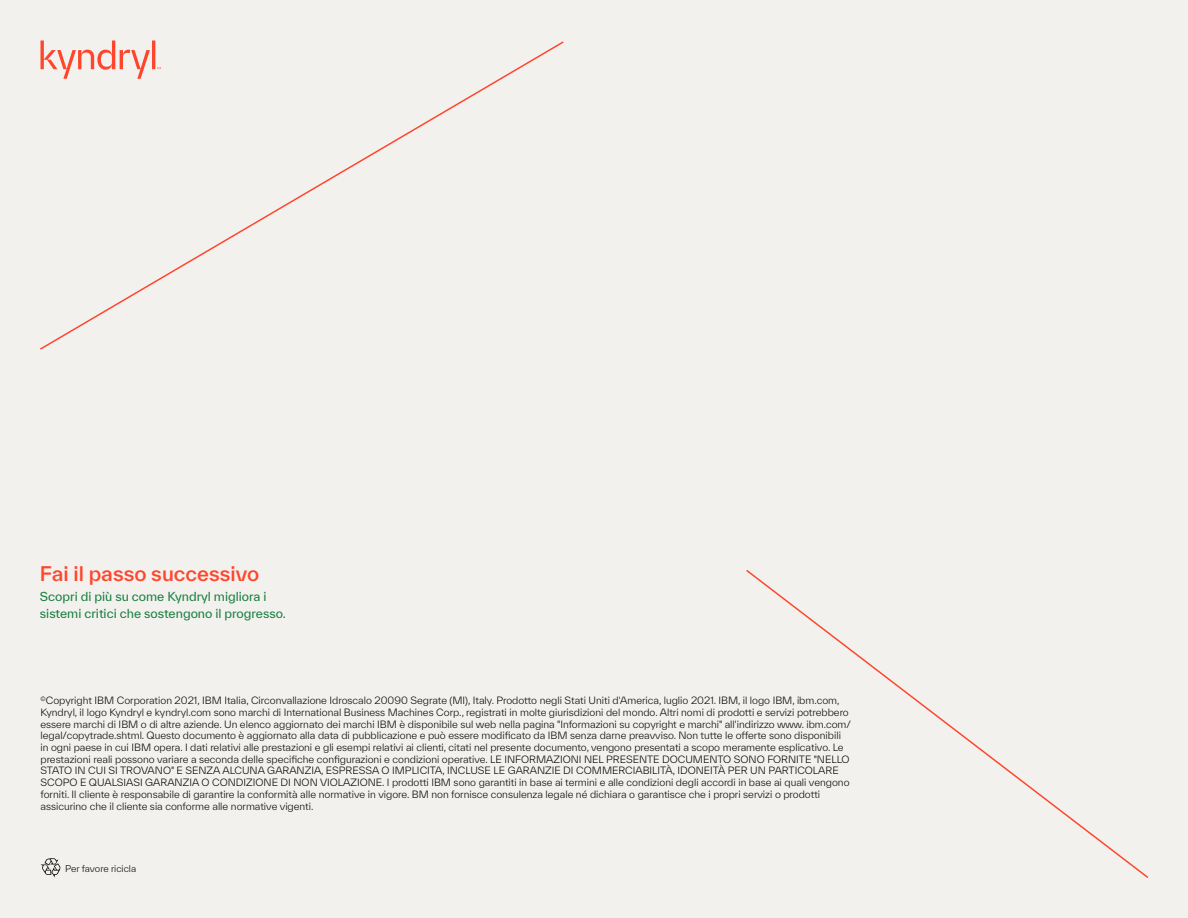
<style>
.page{position:relative;width:1188px;height:918px;background:#f2f1ee}
.page>*{position:absolute;margin:0;border:0;box-sizing:border-box;transform-origin:0 0}
.t1{font:500 19.5px "TWK Everett";color:#ff462d}
.t2{font:12px/17.2px "TWK Everett";color:#187e3f}
.t3{font:300 9.75px/11.7px "TWK Everett";color:#000}
.t4{font:300 9px "TWK Everett";color:#000}
</style>
<div class="page">
<svg style="left:40px;top:41px;width:524px;height:309px"></svg>
<svg style="left:746px;top:570px;width:403px;height:308px"></svg>
<svg style="left:40px;top:40px;width:121px;height:39px"></svg>
<svg style="left:41px;top:858px;width:20px;height:20px"></svg>
<h1 class="t1" style="left:40px;top:560px;width:221px">Fai il passo successivo</h1>
<p class="t2" style="left:40px;top:588px;width:248px">Scopri di più su come Kyndryl migliora i sistemi critici che sostengono il progresso.</p>
<p class="t3" style="left:40px;top:695px;width:812px"><sup>©</sup>Copyright IBM Corporation 2021, IBM Italia, Circonvallazione Idroscalo 20090 Segrate (MI), Italy. Prodotto negli Stati Uniti d'America, luglio 2021. IBM, il logo IBM, ibm.com, Kyndryl, il logo Kyndryl e kyndryl.com sono marchi di International Business Machines Corp., registrati in molte giurisdizioni del mondo. Altri nomi di prodotti e servizi potrebbero essere marchi di IBM o di altre aziende. Un elenco aggiornato dei marchi IBM è disponibile sul web nella pagina "Informazioni su copyright e marchi" all'indirizzo www. ibm.com/ legal/copytrade.shtml. Questo documento è aggiornato alla data di pubblicazione e può essere modificato da IBM senza darne preavviso. Non tutte le offerte sono disponibili in ogni paese in cui IBM opera. I dati relativi alle prestazioni e gli esempi relativi ai clienti, citati nel presente documento, vengono presentati a scopo meramente esplicativo. Le prestazioni reali possono variare a seconda delle specifiche configurazioni e condizioni operative. LE INFORMAZIONI NEL PRESENTE DOCUMENTO SONO FORNITE "NELLO STATO IN CUI SI TROVANO" E SENZA ALCUNA GARANZIA, ESPRESSA O IMPLICITA, INCLUSE LE GARANZIE DI COMMERCIABILITÀ, IDONEITÀ PER UN PARTICOLARE SCOPO E QUALSIASI GARANZIA O CONDIZIONE DI NON VIOLAZIONE. I prodotti IBM sono garantiti in base ai termini e alle condizioni degli accordi in base ai quali vengono forniti. Il cliente è responsabile di garantire la conformità alle normative in vigore. BM non fornisce consulenza legale né dichiara o garantisce che i propri servizi o prodotti assicurino che il cliente sia conforme alle normative vigenti.</p>
<p class="t4" style="left:65px;top:862px;width:72px">Per favore ricicla</p>
</div>
